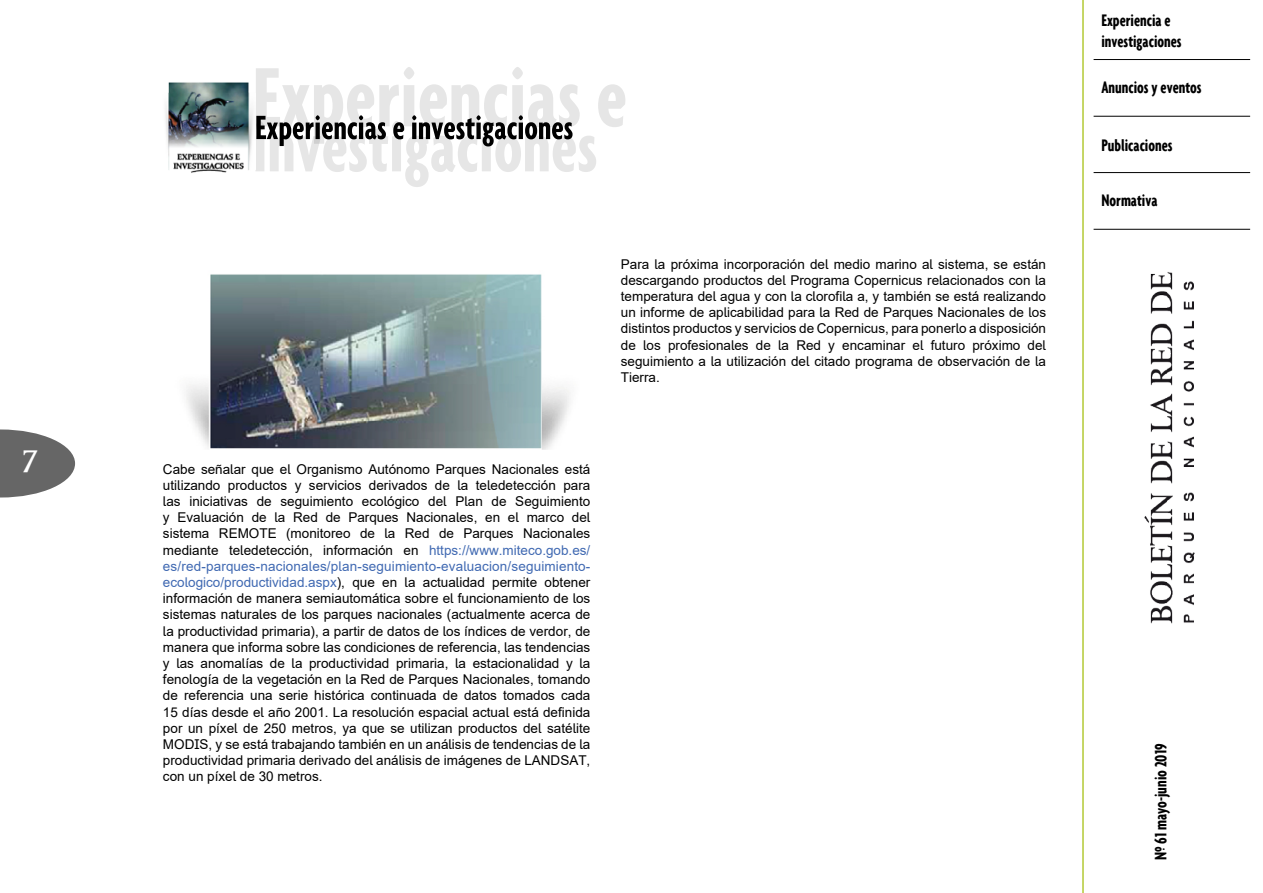
<style>
.page{position:relative;width:1263px;height:893px;background:#fff}
.page>*{position:absolute;margin:0;border:0;box-sizing:border-box;transform-origin:0 0}
.t1{font:30px "Palermo";color:#fff}
.t2{font:700 extra-condensed 18px/21.6px "Agenda";color:#000}
.t3{font:13.5px/16.2px "Arial";color:#000;text-align:justify}
.s1{color:#4069b2}
</style>
<div class="page">
<svg style="left:0;top:429px;width:75px;height:68px"></svg>
<img style="left:1126px;top:115px;width:83px;height:509px">
<hr style="left:1082px;top:0;width:2px;height:893px;background:#b3c935">
<hr style="left:1093px;top:59px;width:157px;height:1px;background:#000">
<hr style="left:1093px;top:172px;width:157px;height:1px;background:#000">
<hr style="left:1093px;top:116px;width:157px;height:1px;background:#000">
<hr style="left:1093px;top:229px;width:157px;height:1px;background:#000">
<svg style="left:255px;top:67px;width:370px;height:120px"></svg>
<img style="left:165px;top:82px;width:88px;height:91px">
<img style="left:186px;top:274px;width:384px;height:176px">
<h1 class="t1" style="left:22px;top:444px;width:19px">7</h1>
<p class="t3" style="left:621px;top:256px;width:427px">Para la próxima incorporación del medio marino al sistema, se están descargando productos del Programa Copernicus relacionados con la temperatura del agua y con la clorofila a, y también se está realizando un informe de aplicabilidad para la Red de Parques Nacionales de los distintos productos y servicios de Copernicus, para ponerlo a disposición de los profesionales de la Red y encaminar el futuro próximo del seguimiento a la utilización del citado programa de observación de la Tierra.</p>
<p class="t3" style="left:163px;top:461px;width:429px">Cabe señalar que el Organismo Autónomo Parques Nacionales está utilizando productos y servicios derivados de la teledetección para las iniciativas de seguimiento ecológico del Plan de Seguimiento y Evaluación de la Red de Parques Nacionales, en el marco del sistema REMOTE (monitoreo de la Red de Parques Nacionales mediante teledetección, información en <span class="s1">https://www.miteco.gob.es/ es/red-parques-nacionales/plan-seguimiento-evaluacion/seguimiento&shy;ecologico/productividad.aspx</span>), que en la actualidad permite obtener información de manera semiautomática sobre el funcionamiento de los sistemas naturales de los parques nacionales (actualmente acerca de la productividad primaria), a partir de datos de los índices de verdor, de manera que informa sobre las condiciones de referencia, las tendencias y las anomalías de la productividad primaria, la estacionalidad y la fenología de la vegetación en la Red de Parques Nacionales, tomando de referencia una serie histórica continuada de datos tomados cada 15 días desde el año 2001. La resolución espacial actual está definida por un píxel de 250 metros, ya que se utilizan productos del satélite MODIS, y se está trabajando también en un análisis de tendencias de la productividad primaria derivado del análisis de imágenes de LANDSAT, con un píxel de 30 metros.</p>
<h2 class="t2" style="left:1101px;top:9px;width:82px">Experiencia e investigaciones</h2>
<h2 class="t2" style="left:1101px;top:76px;width:102px">Anuncios y eventos</h2>
<h2 class="t2" style="left:1101px;top:134px;width:73px">Publicaciones</h2>
<h2 class="t2" style="left:1101px;top:189px;width:58px">Normativa</h2>
<h2 class="t2" style="left:1149px;top:860px;width:118px;rotate:-90deg">Nº 61 mayo-junio 2019</h2>
</div>
